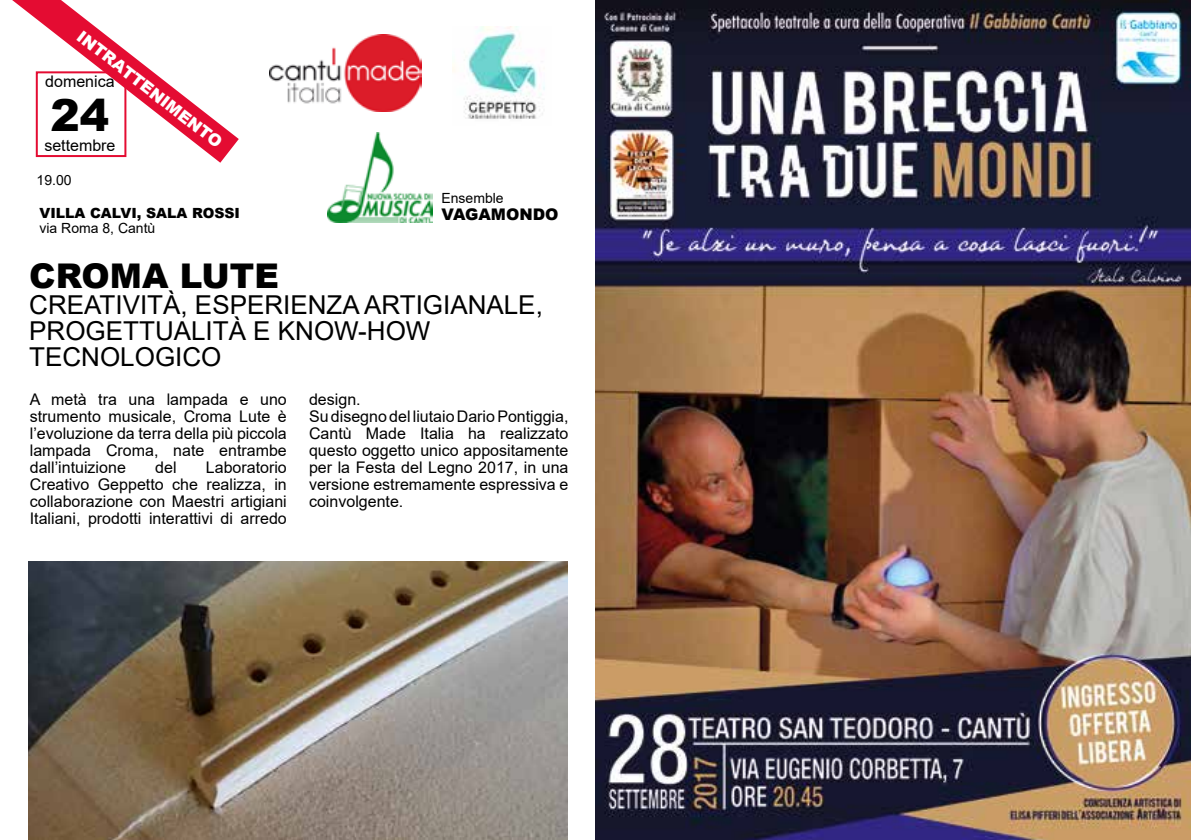
<style>
.page{position:relative;width:1191px;height:840px;background:#fff}
.page>*{position:absolute;margin:0;border:0;box-sizing:border-box;transform-origin:0 0}
.t1{font:900 44px "Arial";color:#000}
.t2{font:900 34px "Arial";color:#000}
.t3{font:26px/26px "Arial";color:#000}
.t4{font:900 16.6px "Arial";color:#fff}
.t5{font:16px/17px "Arial";color:#000;text-align:justify}
.t6{font:900 16px "Arial";color:#000}
.t7{font:14px "Arial";color:#000}
.t8{font:900 14px "Arial";color:#000}
</style>
<div class="page">
<svg style="left:12px;top:0;width:227px;height:163px"></svg>
<img style="left:269px;top:35px;width:153px;height:76px">
<img style="left:452px;top:27px;width:93px;height:92px">
<img style="left:28px;top:561px;width:539px;height:278px">
<img style="left:327px;top:133px;width:105px;height:89px">
<img style="left:596px;top:0;width:595px;height:839px">
<p class="t4" style="left:87px;top:24px;width:180px;rotate:38deg">INTRATTENIMENTO</p>
<p class="t5" style="left:45px;top:73px;width:71px">domenica</p>
<h1 class="t1" style="left:51px;top:83px;width:60px">24</h1>
<p class="t5" style="left:44px;top:137px;width:73px">settembre</p>
<p class="t7" style="left:37px;top:170px;width:37px">19.00</p>
<p class="t8" style="left:39px;top:203px;width:202px">VILLA CALVI, SALA ROSSI</p>
<p class="t7" style="left:39px;top:218px;width:117px">via Roma 8, Cantù</p>
<p class="t7" style="left:441px;top:188px;width:64px">Ensemble</p>
<p class="t6" style="left:441px;top:202px;width:118px">VAGAMONDO</p>
<h2 class="t2" style="left:29px;top:251px;width:251px">CROMA LUTE</h2>
<h3 class="t3" style="left:29px;top:291px;width:515px">CREATIVITÀ, ESPERIENZA ARTIGIANALE,<br>PROGETTUALITÀ E KNOW-HOW<br>TECNOLOGICO</h3>
<p class="t5" style="left:30px;top:391px;width:258px">A metà tra una lampada e uno strumento musicale, Croma Lute è l’evoluzione da terra della più piccola lampada Croma, nate entrambe dall’intuizione</p>
<p class="t5" style="left:309px;top:390px;width:261px;text-align:left">design.<br>Su disegno del liutaio Dario Pontiggia,<br>Cantù Made Italia ha realizzato questo oggetto unico appositamente per la Festa del Legno 2017, in una versione estremamente espressiva e coinvolgente.</p>
<p class="t5" style="left:30px;top:458px;width:258px;text-indent:176px">Laboratorio Creativo Geppetto che realizza, in collaborazione con Maestri artigiani Italiani, prodotti interattivi di arredo</p>
<p class="t5" style="left:155px;top:458px;width:23px">del</p>
</div>
